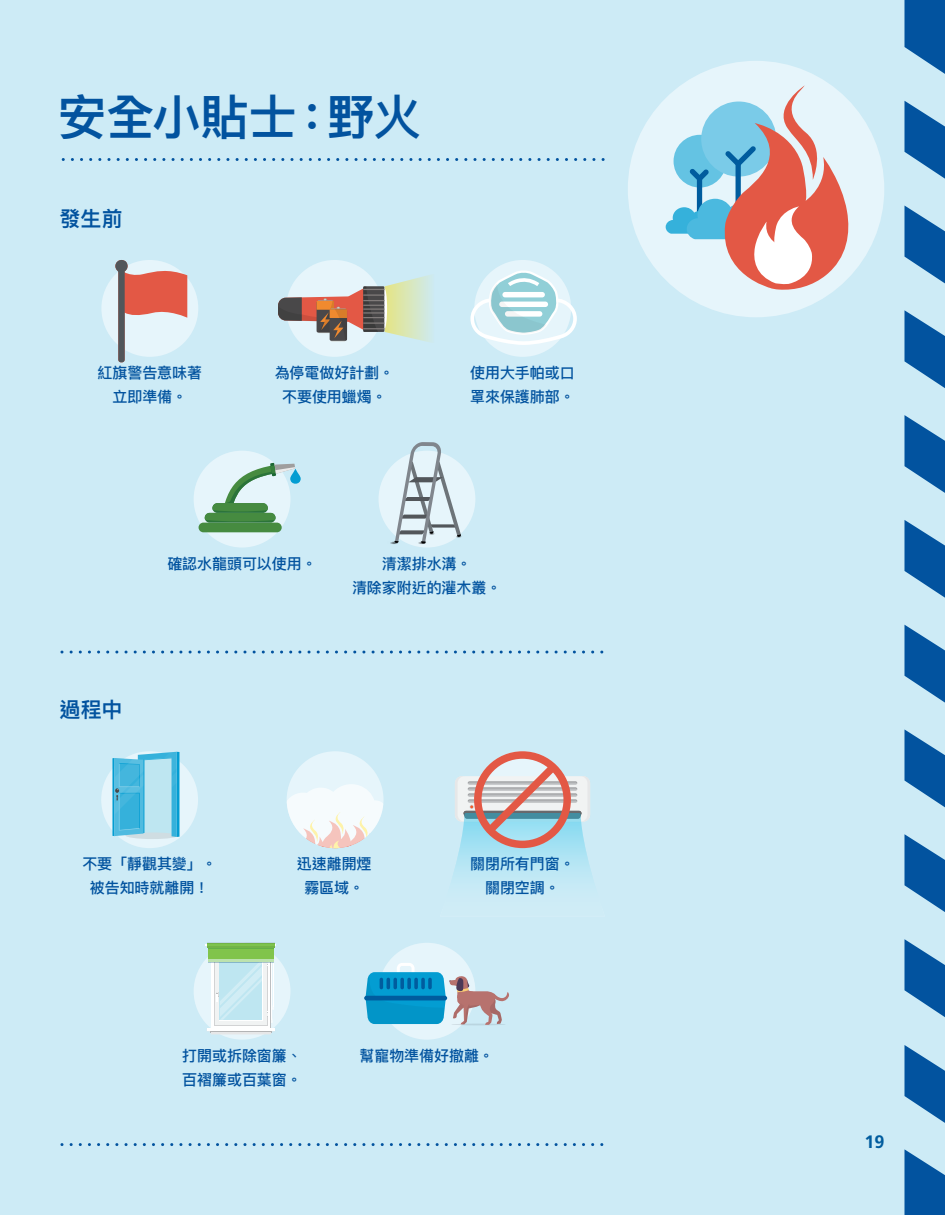
<style>
.page{position:relative;width:945px;height:1215px;background:#cdebf6}
.page>*{position:absolute;margin:0;border:0;box-sizing:border-box;transform-origin:0 0}
.t1{font:600 48px "Ping Fang TC";color:#02539f}
.t2{font:600 21px "Ping Fang TC";letter-spacing:.01em;color:#02539f}
.t3{font:700 18px "Frutiger";color:#005c9e}
.t4{font:500 15px/24px "Ping Fang HK";letter-spacing:-.005em;color:#02539f;text-align:center}
</style>
<div class="page">
<div style="left:628px;top:61px;width:256px;height:256px;background:#e6f5fb;border-radius:50%"></div>
<svg style="left:666px;top:85px;width:185px;height:206px"></svg>
<svg style="left:63px;top:158px;width:542px;height:3px"></svg>
<div style="left:474px;top:260px;width:97px;height:97px;background:#e6f5fb;border-radius:50%"></div>
<svg style="left:470px;top:271px;width:107px;height:74px"></svg>
<div style="left:286px;top:260px;width:97px;height:97px;background:#e6f5fb;border-radius:50%"></div>
<svg style="left:278px;top:275px;width:153px;height:67px"></svg>
<div style="left:101px;top:260px;width:97px;height:97px;background:#e6f5fb;border-radius:50%"></div>
<svg style="left:115px;top:260px;width:72px;height:102px"></svg>
<svg style="left:62px;top:651px;width:542px;height:3px"></svg>
<svg style="left:62px;top:1143px;width:542px;height:3px"></svg>
<div style="left:194px;top:451px;width:97px;height:97px;background:#e6f5fb;border-radius:50%"></div>
<div style="left:199px;top:523px;width:83px;height:9px;background:#468b40;border-radius:5px"></div>
<div style="left:205px;top:513px;width:71px;height:10px;background:#2b743a;border-radius:5px"></div>
<svg style="left:205px;top:463px;width:96px;height:58px"></svg>
<div style="left:379px;top:451px;width:96px;height:97px;background:#e6f5fb;border-radius:50%"></div>
<svg style="left:388px;top:442px;width:75px;height:102px"></svg>
<div style="left:287px;top:751px;width:97px;height:97px;background:#e6f5fb;border-radius:50%"></div>
<svg style="left:287px;top:784px;width:97px;height:64px"></svg>
<div style="left:194px;top:943px;width:97px;height:97px;background:#e6f5fb;border-radius:50%"></div>
<div style="left:211px;top:948px;width:60px;height:81px;background:linear-gradient(to right,#fff,#fff)"></div>
<svg style="left:214px;top:1023px;width:54px;height:3px"></svg>
<div style="left:215px;top:952px;width:52px;height:73px;background:#f1f3f3"></div>
<svg style="left:216px;top:963px;width:58px;height:60px"></svg>
<hr style="left:207px;top:1029px;width:68px;height:2px;background:#fff">
<hr style="left:210px;top:1031px;width:62px;height:2px;background:#b3b4b5">
<hr style="left:211px;top:1033px;width:60px;height:1px;background:#e6e7e8">
<svg style="left:208px;top:962px;width:66px;height:1px"></svg>
<div style="left:208px;top:947px;width:66px;height:15px;background:#81c44b"></div>
<hr style="left:208px;top:947px;width:66px;height:2px;background:#64b146">
<hr style="left:206px;top:944px;width:70px;height:2px;background:#fff">
<hr style="left:208px;top:959px;width:66px;height:3px;background:#c8d7e9">
<hr style="left:207px;top:943px;width:68px;height:4px;background:#7ec34d">
<hr style="left:207px;top:946px;width:68px;height:1px;background:#e6e7e8">
<hr style="left:207px;top:943px;width:68px;height:1px;background:#e6e7e8">
<svg style="left:452px;top:751px;width:141px;height:128px"></svg>
<div style="left:101px;top:751px;width:97px;height:97px;background:#e6f5fb;border-radius:50%"></div>
<div style="left:125px;top:831px;width:54px;height:8px;background:#cfdde2;border-radius:50%"></div>
<hr style="left:177px;top:752px;width:2px;height:85px;background:#039dd2">
<hr style="left:112px;top:758px;width:3px;height:78px;background:#039dd2">
<svg style="left:115px;top:752px;width:62px;height:85px;background:#7bcbe5"></svg>
<div style="left:379px;top:943px;width:96px;height:97px;background:#e6f5fb;border-radius:50%"></div>
<svg style="left:366px;top:963px;width:143px;height:62px"></svg>
<svg style="left:904px;top:1045px;width:41px;height:78px"></svg>
<svg style="left:904px;top:1149px;width:41px;height:66px"></svg>
<svg style="left:904px;top:939px;width:41px;height:78px"></svg>
<svg style="left:904px;top:834px;width:41px;height:78px"></svg>
<svg style="left:904px;top:729px;width:41px;height:78px"></svg>
<svg style="left:904px;top:625px;width:41px;height:78px"></svg>
<svg style="left:904px;top:520px;width:41px;height:78px"></svg>
<svg style="left:904px;top:415px;width:41px;height:78px"></svg>
<svg style="left:904px;top:310px;width:41px;height:78px"></svg>
<svg style="left:904px;top:206px;width:41px;height:77px"></svg>
<svg style="left:904px;top:101px;width:41px;height:78px"></svg>
<svg style="left:904px;top:0;width:41px;height:74px"></svg>
<h1 class="t1" style="left:58px;top:88px;width:365px">安全小貼士：野火</h1>
<h2 class="t2" style="left:60px;top:205px;width:65px">發生前</h2>
<p class="t4" style="left:98px;top:361px;width:106px">紅旗警告意味著立即準備。</p>
<p class="t4" style="left:275px;top:361px;width:121px">為停電做好計劃。不要使用蠟燭。</p>
<p class="t4" style="left:470px;top:361px;width:106px;text-align:left">使用大手帕或口罩來保護肺部。</p>
<h2 class="t2" style="left:60px;top:696px;width:65px">過程中</h2>
<p class="t4" style="left:167px;top:551px;width:151px">確認水龍頭可以使用。</p>
<p class="t4" style="left:352px;top:551px;width:151px">清潔排水溝。<br>清除家附近的灌木叢。</p>
<p class="t4" style="left:82px;top:852px;width:136px">不要「靜觀其變」。被告知時就離開！</p>
<p class="t4" style="left:297px;top:852px;width:76px">迅速離開煙霧區域。</p>
<p class="t4" style="left:470px;top:852px;width:106px">關閉所有門窗。關閉空調。</p>
<p class="t4" style="left:182px;top:1043px;width:121px;text-align:left">打開或拆除窗簾、百褶簾或百葉窗。</p>
<p class="t4" style="left:360px;top:1043px;width:136px">幫寵物準備好撤離。</p>
<p class="t3" style="left:865px;top:1131px;width:21px">19</p>
</div>
